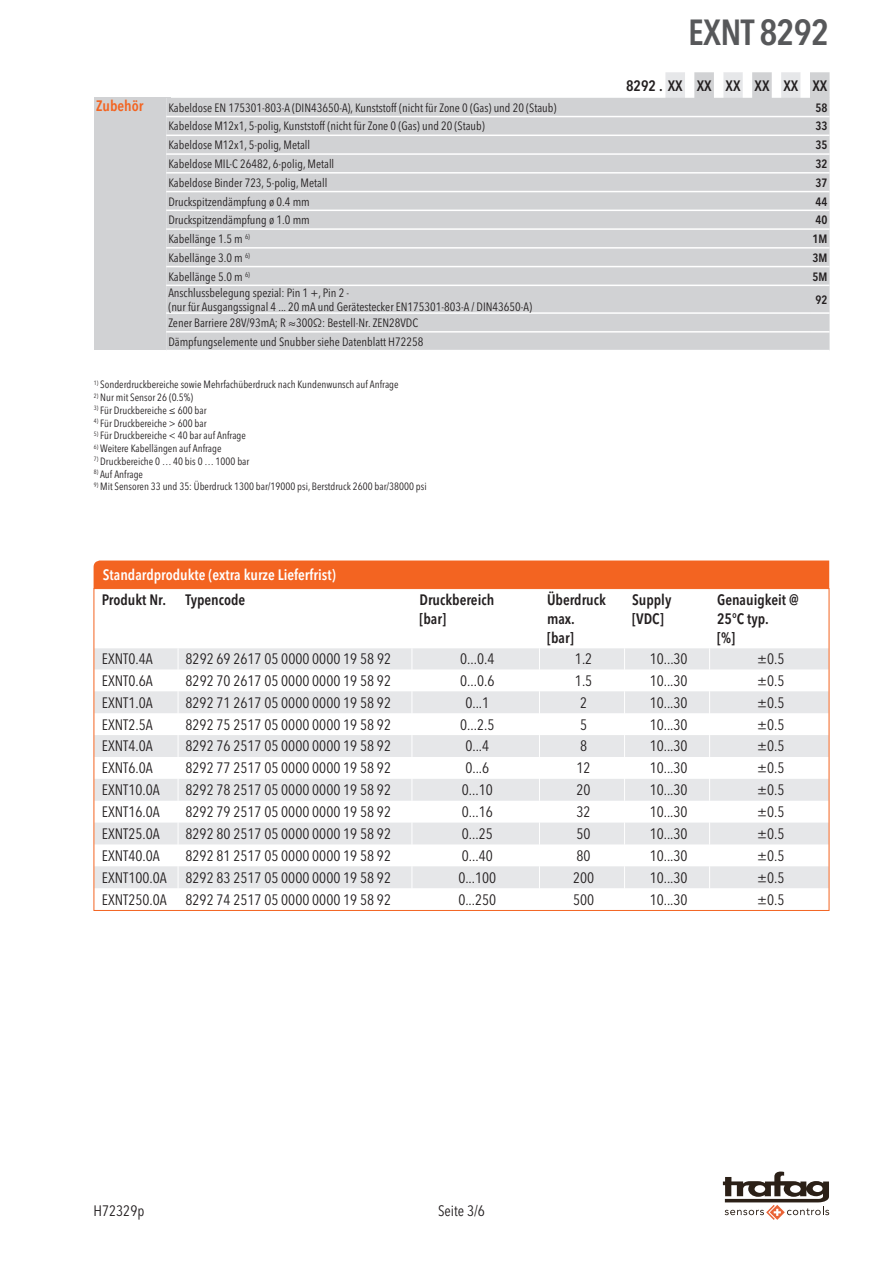
<style>
.page{position:relative;width:893px;height:1263px;background:#fff}
.page>*{position:absolute;margin:0;border:0;box-sizing:border-box;transform-origin:0 0}
.t1{font:600 condensed 36px "Avenir Next LT Pro";letter-spacing:-.02em;color:#57585a}
.t2{font:condensed 15px "Avenir Next LT Pro";color:#231f20}
.t3{font:600 condensed 15px/18.8px "Avenir Next LT Pro";color:#231f20}
.t4{font:600 condensed 15px "Avenir Next LT Pro";color:#fff}
.t5{font:600 condensed 15px "Avenir Next LT Pro";color:#f36421}
.t6{font:condensed 12px/14.4px "Avenir Next LT Pro";color:#231f20}
.t7{font:600 condensed 12px "Avenir Next LT Pro";color:#231f20}
.t8{font:condensed 10.5px "Avenir Next LT Pro";color:#231f20}
</style>
<div class="page">
<svg style="left:723px;top:1171px;width:106px;height:49px"></svg>
<div style="left:94px;top:98px;width:76px;height:252px;background:#d1d2d4"></div>
<div style="left:166px;top:98px;width:499px;height:252px;background:#d1d2d4"></div>
<hr style="left:166px;top:116px;width:644px;height:1px;background:#fff">
<hr style="left:166px;top:135px;width:644px;height:1px;background:#fff">
<hr style="left:166px;top:153px;width:644px;height:2px;background:#fff">
<hr style="left:166px;top:172px;width:644px;height:2px;background:#fff">
<hr style="left:166px;top:191px;width:644px;height:1px;background:#fff">
<hr style="left:166px;top:210px;width:644px;height:1px;background:#fff">
<hr style="left:166px;top:228px;width:644px;height:2px;background:#fff">
<hr style="left:166px;top:247px;width:644px;height:2px;background:#fff">
<hr style="left:166px;top:266px;width:644px;height:1px;background:#fff">
<hr style="left:166px;top:285px;width:644px;height:1px;background:#fff">
<hr style="left:166px;top:312px;width:644px;height:2px;background:#fff">
<hr style="left:166px;top:331px;width:644px;height:2px;background:#fff">
<svg style="left:665px;top:72px;width:165px;height:278px;background:#d6d6d8"></svg>
<svg style="left:96px;top:648px;width:731px;height:240px;fill:#e6e7e9"></svg>
<svg style="left:178px;top:648px;width:1px;height:240px"></svg>
<svg style="left:412px;top:648px;width:1px;height:240px"></svg>
<svg style="left:539px;top:648px;width:1px;height:240px"></svg>
<svg style="left:624px;top:648px;width:1px;height:240px"></svg>
<svg style="left:709px;top:648px;width:1px;height:240px"></svg>
<div style="left:94px;top:560px;width:735px;height:29px;background:#f36421"></div>
<h1 class="t1" style="left:688px;top:10px;width:142px">EXNT 8292</h1>
<p class="t3" style="left:626px;top:76px;width:203px">8292 . XX XX XX XX XX XX</p>
<p class="t5" style="left:96px;top:97px;width:49px">Zubehör</p>
<p class="t6" style="left:168px;top:100px;width:390px">Kabeldose EN 175301-803-A (DIN43650-A), Kunststoff (nicht für Zone 0 (Gas) und 20 (Staub)</p>
<p class="t7" style="left:815px;top:100px;width:13px">58</p>
<p class="t6" style="left:168px;top:119px;width:318px">Kabeldose M 12x1, 5-polig, Kunststoff (nicht für Zone 0 (Gas) und 20 (Staub)</p>
<p class="t7" style="left:815px;top:119px;width:13px">33</p>
<p class="t6" style="left:168px;top:138px;width:143px">Kabeldose M 12x1, 5-polig, Metall</p>
<p class="t7" style="left:815px;top:138px;width:13px">35</p>
<p class="t6" style="left:168px;top:157px;width:167px">Kabeldose M IL-C 26482, 6-polig, Metall</p>
<p class="t7" style="left:815px;top:156px;width:13px">32</p>
<p class="t6" style="left:168px;top:175px;width:161px">Kabeldose Binder 723, 5-polig, Metall</p>
<p class="t7" style="left:815px;top:175px;width:13px">37</p>
<p class="t6" style="left:168px;top:194px;width:143px">Druckspitzendämpfung ø 0.4 mm</p>
<p class="t7" style="left:815px;top:194px;width:13px">44</p>
<p class="t6" style="left:168px;top:213px;width:143px">Druckspitzendämpfung ø 1.0 mm</p>
<p class="t7" style="left:815px;top:213px;width:13px">40</p>
<p class="t6" style="left:168px;top:232px;width:83px">Kabellänge 1.5 m <sup>6)</sup></p>
<p class="t7" style="left:812px;top:231px;width:16px">1M</p>
<p class="t6" style="left:168px;top:250px;width:83px">Kabellänge 3.0 m <sup>6)</sup></p>
<p class="t7" style="left:812px;top:250px;width:16px">3M</p>
<p class="t6" style="left:168px;top:269px;width:83px">Kabellänge 5.0 m <sup>6)</sup></p>
<p class="t7" style="left:812px;top:269px;width:16px">5M</p>
<p class="t6" style="left:168px;top:285px;width:365px">Anschlussbelegung spezial: Pin 1 +, Pin 2 -<br>(nur für Ausgangssignal 4 ... 20 mA und Gerätestecker EN 175301-803-A / DIN43650-A)</p>
<p class="t7" style="left:815px;top:292px;width:13px">92</p>
<p class="t6" style="left:168px;top:313px;width:256px;line-height:18.8px">Zener Barriere 28V/93mA; R ≈300Ω: Bestell-N r. ZEN28VDC<br>Dämpfungselemente und Snubber siehe Datenblatt H72258</p>
<p class="t8" style="left:94px;top:378px;width:306px"><sup>1)</sup> Sonderdruckbereiche sowie Mehrfachüberdruck nach Kundenwunsch auf Anfrage</p>
<p class="t8" style="left:94px;top:391px;width:101px"><sup>2)</sup> N ur mit Sensor 26 (0.5%)</p>
<p class="t8" style="left:94px;top:404px;width:114px"><sup>3)</sup> Für Druckbereiche ≤ 600 bar</p>
<p class="t8" style="left:94px;top:417px;width:114px"><sup>4)</sup> Für Druckbereiche &gt; 600 bar</p>
<p class="t8" style="left:94px;top:429px;width:154px"><sup>5)</sup> Für Druckbereiche &lt; 40 bar auf Anfrage</p>
<p class="t8" style="left:94px;top:442px;width:129px"><sup>6)</sup> Weitere Kabellängen auf Anfrage</p>
<p class="t8" style="left:94px;top:455px;width:157px"><sup>7)</sup> Druckbereiche 0 … 40 bis 0 … 1000 bar</p>
<p class="t8" style="left:94px;top:468px;width:51px"><sup>8)</sup> Auf Anfrage</p>
<p class="t8" style="left:94px;top:480px;width:334px"><sup>9)</sup> M it Sensoren 33 und 35: Überdruck 1300 bar/19000 psi, Berstdruck 2600 bar/38000 psi</p>
<p class="t4" style="left:103px;top:566px;width:234px">Standardprodukte (extra kurze Lieferfrist)</p>
<p class="t3" style="left:102px;top:591px;width:66px">Produkt Nr.</p>
<p class="t3" style="left:186px;top:591px;width:61px">Typencode</p>
<p class="t3" style="left:419px;top:591px;width:76px">Druckbereich [bar]</p>
<p class="t3" style="left:547px;top:591px;width:60px">Überdruck max.<br>[bar]</p>
<p class="t3" style="left:632px;top:591px;width:41px">Supply [VDC]</p>
<p class="t3" style="left:717px;top:591px;width:83px">Genauigkeit @<br>25°C typ.<br>[%]</p>
<p class="t2" style="left:102px;top:650px;width:52px">EXNT0.4A</p>
<p class="t2" style="left:186px;top:650px;width:207px">8292 69 2617 05 0000 0000 19 58 92</p>
<p class="t2" style="left:460px;top:650px;width:36px">0...0.4</p>
<p class="t2" style="left:575px;top:650px;width:19px">1.2</p>
<p class="t2" style="left:650px;top:650px;width:39px">10...30</p>
<p class="t2" style="left:757px;top:650px;width:29px">±0.5</p>
<p class="t2" style="left:102px;top:671px;width:52px">EXNT0.6A</p>
<p class="t2" style="left:186px;top:671px;width:207px">8292 70 2617 05 0000 0000 19 58 92</p>
<p class="t2" style="left:460px;top:671px;width:36px">0...0.6</p>
<p class="t2" style="left:575px;top:671px;width:19px">1.5</p>
<p class="t2" style="left:650px;top:671px;width:39px">10...30</p>
<p class="t2" style="left:757px;top:671px;width:29px">±0.5</p>
<p class="t2" style="left:102px;top:693px;width:52px">EXNT1.0A</p>
<p class="t2" style="left:186px;top:693px;width:207px">8292 71 2617 05 0000 0000 19 58 92</p>
<p class="t2" style="left:465px;top:693px;width:25px">0...1</p>
<p class="t2" style="left:580px;top:693px;width:9px">2</p>
<p class="t2" style="left:650px;top:693px;width:39px">10...30</p>
<p class="t2" style="left:757px;top:693px;width:29px">±0.5</p>
<p class="t2" style="left:102px;top:715px;width:52px">EXNT2.5A</p>
<p class="t2" style="left:186px;top:715px;width:207px">8292 75 2517 05 0000 0000 19 58 92</p>
<p class="t2" style="left:460px;top:715px;width:36px">0...2.5</p>
<p class="t2" style="left:580px;top:715px;width:9px">5</p>
<p class="t2" style="left:650px;top:715px;width:39px">10...30</p>
<p class="t2" style="left:757px;top:715px;width:29px">±0.5</p>
<p class="t2" style="left:102px;top:737px;width:52px">EXNT4.0A</p>
<p class="t2" style="left:186px;top:737px;width:207px">8292 76 2517 05 0000 0000 19 58 92</p>
<p class="t2" style="left:465px;top:737px;width:25px">0...4</p>
<p class="t2" style="left:580px;top:737px;width:9px">8</p>
<p class="t2" style="left:650px;top:737px;width:39px">10...30</p>
<p class="t2" style="left:757px;top:737px;width:29px">±0.5</p>
<p class="t2" style="left:102px;top:759px;width:52px">EXNT6.0A</p>
<p class="t2" style="left:186px;top:759px;width:207px">8292 77 2517 05 0000 0000 19 58 92</p>
<p class="t2" style="left:465px;top:759px;width:25px">0...6</p>
<p class="t2" style="left:577px;top:759px;width:16px">12</p>
<p class="t2" style="left:650px;top:759px;width:39px">10...30</p>
<p class="t2" style="left:757px;top:759px;width:29px">±0.5</p>
<p class="t2" style="left:102px;top:781px;width:59px">EXNT10.0A</p>
<p class="t2" style="left:186px;top:781px;width:207px">8292 78 2517 05 0000 0000 19 58 92</p>
<p class="t2" style="left:462px;top:781px;width:32px">0...10</p>
<p class="t2" style="left:577px;top:781px;width:16px">20</p>
<p class="t2" style="left:650px;top:781px;width:39px">10...30</p>
<p class="t2" style="left:757px;top:781px;width:29px">±0.5</p>
<p class="t2" style="left:102px;top:803px;width:59px">EXNT16.0A</p>
<p class="t2" style="left:186px;top:803px;width:207px">8292 79 2517 05 0000 0000 19 58 92</p>
<p class="t2" style="left:462px;top:803px;width:32px">0...16</p>
<p class="t2" style="left:577px;top:803px;width:16px">32</p>
<p class="t2" style="left:650px;top:803px;width:39px">10...30</p>
<p class="t2" style="left:757px;top:803px;width:29px">±0.5</p>
<p class="t2" style="left:102px;top:825px;width:59px">EXNT25.0A</p>
<p class="t2" style="left:186px;top:825px;width:207px">8292 80 2517 05 0000 0000 19 58 92</p>
<p class="t2" style="left:462px;top:825px;width:32px">0...25</p>
<p class="t2" style="left:577px;top:825px;width:16px">50</p>
<p class="t2" style="left:650px;top:825px;width:39px">10...30</p>
<p class="t2" style="left:757px;top:825px;width:29px">±0.5</p>
<p class="t2" style="left:102px;top:846px;width:59px">EXNT40.0A</p>
<p class="t2" style="left:186px;top:846px;width:207px">8292 81 2517 05 0000 0000 19 58 92</p>
<p class="t2" style="left:462px;top:846px;width:32px">0...40</p>
<p class="t2" style="left:577px;top:846px;width:16px">80</p>
<p class="t2" style="left:650px;top:846px;width:39px">10...30</p>
<p class="t2" style="left:757px;top:846px;width:29px">±0.5</p>
<p class="t2" style="left:102px;top:868px;width:66px">EXNT100.0A</p>
<p class="t2" style="left:186px;top:868px;width:207px">8292 83 2517 05 0000 0000 19 58 92</p>
<p class="t2" style="left:458px;top:868px;width:39px">0...100</p>
<p class="t2" style="left:573px;top:868px;width:23px">200</p>
<p class="t2" style="left:650px;top:868px;width:39px">10...30</p>
<p class="t2" style="left:757px;top:868px;width:29px">±0.5</p>
<p class="t2" style="left:102px;top:890px;width:66px">EXNT250.0A</p>
<p class="t2" style="left:186px;top:890px;width:207px">8292 74 2517 05 0000 0000 19 58 92</p>
<p class="t2" style="left:458px;top:890px;width:39px">0...250</p>
<p class="t2" style="left:573px;top:890px;width:23px">500</p>
<p class="t2" style="left:650px;top:890px;width:39px">10...30</p>
<p class="t2" style="left:757px;top:890px;width:29px">±0.5</p>
<p class="t2" style="left:94px;top:1201px;width:52px">H72329p</p>
<p class="t2" style="left:438px;top:1202px;width:48px">Seite 3/6</p>
</div>
